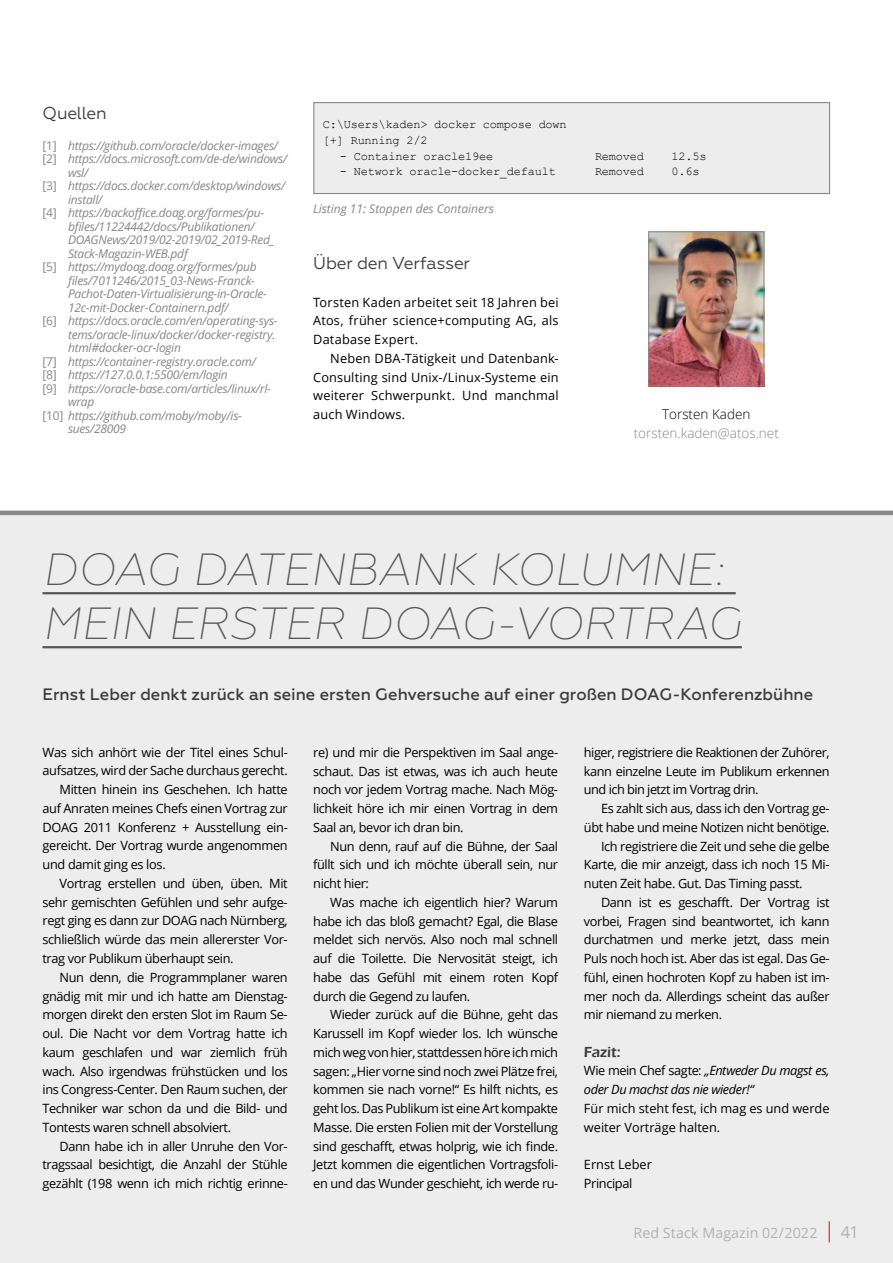
<style>
.page{position:relative;width:893px;height:1263px;background:#fff}
.page>*{position:absolute;margin:0;border:0;box-sizing:border-box;transform-origin:0 0}
.t1{font:italic 200 45px/54px "Geometria";letter-spacing:-.01em;color:#575756}
.t2{font:17.25px "Geometria";letter-spacing:-.015em;color:#3c3c3b}
.t3{font:500 16.5px "Geometria";color:#3c3c3b}
.t4{font:16.5px "Open Sans";color:#b3b2b2}
.t5{font:600 15px "Eras ITC";letter-spacing:-.01em;color:#3c3c3b}
.t6{font:14.25px "Open Sans";letter-spacing:.005em;color:#b3b2b2}
.t7{font:300 13.5px "Open Sans";color:#878787}
.t8{font:300 13.5px "Open Sans";color:#000}
.t9{font:12.75px/18.8px "Open Sans";letter-spacing:-.03em;color:#000;text-align:justify}
.t10{font:italic 12.75px/18.8px "Open Sans";letter-spacing:-.03em;color:#000}
.t11{font:12.75px/18.8px "Open Sans";color:#000}
.t12{font:italic 12px "Open Sans";letter-spacing:-.02em;color:#878787}
.t13{font:12px/15.8px "Courier New";letter-spacing:-.02em;color:#000}
.t14{font:italic 12px "Open Sans";color:#878787}
.s1{font-style:normal}
</style>
<div class="page">
<div style="left:314px;top:103px;width:516px;height:90px;background:#ededed"></div>
<div style="left:313px;top:102px;width:517px;height:92px;border:1px solid #878787"></div>
<img style="left:650px;top:234px;width:112px;height:150px">
<div style="left:648px;top:232px;width:116px;height:154px;border:1px solid #878787"></div>
<div style="left:0;top:515px;width:893px;height:748px;background:#ededed"></div>
<hr style="left:43px;top:592px;width:693px;height:2px;background:#575756">
<hr style="left:43px;top:646px;width:699px;height:2px;background:#575756">
<hr style="left:0;top:511px;width:893px;height:4px;background:#878787">
<svg style="left:829px;top:1221px;width:1px;height:21px"></svg>
<h2 class="t2" style="left:43px;top:103px;width:65px">Quellen</h2>
<p class="t12" style="left:43px;top:137px;width:237px"><span class="s1">[1]</span> https://github.com/oracle/docker-images/</p>
<p class="t12" style="left:43px;top:150px;width:246px"><span class="s1">[2]</span> https://docs.microsoft.com/de-de/windows/</p>
<p class="t12" style="left:68px;top:164px;width:22px">wsl/</p>
<p class="t12" style="left:43px;top:177px;width:244px"><span class="s1">[3]</span> https://docs.docker.com/desktop/windows/</p>
<p class="t12" style="left:68px;top:191px;width:36px">install/</p>
<p class="t12" style="left:43px;top:204px;width:223px"><span class="s1">[4]</span> https://backoffice.doag.org/formes/pu-</p>
<p class="t12" style="left:68px;top:218px;width:188px">bfiles/11224442/docs/Publikationen/</p>
<p class="t12" style="left:68px;top:231px;width:208px">DOAGNews/2019/02-2019/02_2019-Red_</p>
<p class="t12" style="left:68px;top:245px;width:121px">Stack-Magazin-WEB.pdf</p>
<p class="t12" style="left:43px;top:258px;width:216px"><span class="s1">[5]</span> https://mydoag.doag.org/formes/pub</p>
<p class="t12" style="left:68px;top:272px;width:189px">files/7011246/2015_03-News-Franck-</p>
<p class="t12" style="left:68px;top:285px;width:200px">Pachot-Daten-Virtualisierung-in-Oracle-</p>
<p class="t12" style="left:68px;top:299px;width:162px">12c-mit-Docker-Containern.pdf/</p>
<p class="t12" style="left:43px;top:312px;width:237px"><span class="s1">[6]</span> https://docs.oracle.com/en/operating-sys-</p>
<p class="t12" style="left:68px;top:326px;width:209px">tems/oracle-linux/docker/docker-registry.</p>
<p class="t12" style="left:68px;top:339px;width:114px">html#docker-ocr-login</p>
<p class="t12" style="left:43px;top:353px;width:215px"><span class="s1">[7]</span> https://container-registry.oracle.com/</p>
<p class="t12" style="left:43px;top:366px;width:187px"><span class="s1">[8]</span> https://127.0.0.1:5500/em/login</p>
<p class="t12" style="left:43px;top:380px;width:230px"><span class="s1">[9]</span> https://oracle-base.com/articles/linux/rl-</p>
<p class="t12" style="left:68px;top:393px;width:28px">wrap</p>
<p class="t12" style="left:43px;top:407px;width:201px"><span class="s1">[10]</span> https://github.com/moby/moby/is-</p>
<p class="t12" style="left:68px;top:420px;width:60px">sues/28009</p>
<p class="t13" style="left:323px;top:116px;width:245px">C:\Users\kaden&gt; docker compose down [+] Running 2/2</p>
<p class="t13" style="left:340px;top:148px;width:155px">- Container oracle19ee</p>
<p class="t13" style="left:595px;top:148px;width:50px">Removed</p>
<p class="t13" style="left:671px;top:148px;width:37px">12.5s</p>
<p class="t13" style="left:340px;top:163px;width:217px">- Network oracle-docker_default</p>
<p class="t13" style="left:595px;top:163px;width:50px">Removed</p>
<p class="t13" style="left:672px;top:163px;width:30px">0.6s</p>
<p class="t14" style="left:313px;top:200px;width:182px">Listing 11: Stoppen des Containers</p>
<h2 class="t2" style="left:313px;top:253px;width:158px">Über den Verfasser</h2>
<p class="t9" style="left:313px;top:292px;width:247px">Torsten Kaden arbeitet seit 18 Jahren bei Atos, früher science+computing AG, als Database Expert.</p>
<p class="t9" style="left:313px;top:348px;width:247px;text-indent:17px">Neben DBA-Tätigkeit und Datenbank-Consulting sind Unix-/Linux-Systeme ein weiterer Schwerpunkt. Und manchmal auch Windows.</p>
<p class="t8" style="left:662px;top:405px;width:90px">Torsten Kaden</p>
<p class="t7" style="left:634px;top:424px;width:147px">torsten.kaden@atos.net</p>
<h1 class="t1" style="left:43px;top:542px;width:701px">DOAG DATENBANK KOLUMNE:<br>MEIN ERSTER DOAG-VORTRAG</h1>
<p class="t3" style="left:43px;top:685px;width:772px">Ernst Leber denkt zurück an seine ersten Gehversuche auf einer großen DOAG-Konferenzbühne</p>
<p class="t9" style="left:43px;top:742px;width:247px">Was sich anhört wie der Titel eines Schul-</p>
<p class="t9" style="left:43px;top:761px;width:247px">aufsatzes, wird der Sache durchaus gerecht.</p>
<p class="t9" style="left:60px;top:780px;width:230px">Mitten hinein ins Geschehen. Ich hatte</p>
<p class="t9" style="left:43px;top:798px;width:247px">auf Anraten meines Chefs einen Vortrag zur</p>
<p class="t9" style="left:43px;top:817px;width:247px">DOAG 2011 Konferenz + Ausstellung ein-</p>
<p class="t9" style="left:43px;top:836px;width:247px">gereicht. Der Vortrag wurde angenommen</p>
<p class="t9" style="left:43px;top:855px;width:125px">und damit ging es los.</p>
<p class="t9" style="left:60px;top:874px;width:230px">Vortrag erstellen und üben, üben. Mit</p>
<p class="t9" style="left:43px;top:892px;width:247px">sehr gemischten Gefühlen und sehr aufge-</p>
<p class="t9" style="left:43px;top:911px;width:247px">regt ging es dann zur DOAG nach Nürnberg,</p>
<p class="t9" style="left:43px;top:930px;width:247px">schließlich würde das mein allererster Vor-</p>
<p class="t9" style="left:43px;top:949px;width:192px">trag vor Publikum überhaupt sein.</p>
<p class="t9" style="left:60px;top:967px;width:230px">Nun denn, die Programmplaner waren</p>
<p class="t9" style="left:43px;top:986px;width:247px">gnädig mit mir und ich hatte am Dienstag-</p>
<p class="t9" style="left:43px;top:1005px;width:247px">morgen direkt den ersten Slot im Raum Se-</p>
<p class="t9" style="left:43px;top:1024px;width:247px">oul. Die Nacht vor dem Vortrag hatte ich</p>
<p class="t9" style="left:43px;top:1042px;width:247px">kaum geschlafen und war ziemlich früh</p>
<p class="t9" style="left:43px;top:1061px;width:247px">wach. Also irgendwas frühstücken und los</p>
<p class="t9" style="left:43px;top:1080px;width:247px">ins Congress-Center. Den Raum suchen, der</p>
<p class="t9" style="left:43px;top:1099px;width:247px">Techniker war schon da und die Bild- und</p>
<p class="t9" style="left:43px;top:1117px;width:190px">Tontests waren schnell absolviert.</p>
<p class="t9" style="left:60px;top:1136px;width:230px">Dann habe ich in aller Unruhe den Vor-</p>
<p class="t9" style="left:43px;top:1155px;width:247px">tragssaal besichtigt, die Anzahl der Stühle</p>
<p class="t9" style="left:43px;top:1174px;width:247px">gezählt (198 wenn ich mich richtig erinne-</p>
<p class="t9" style="left:313px;top:742px;width:246px">re) und mir die Perspektiven im Saal ange&shy;schaut. Das ist etwas, was ich auch heute noch vor jedem Vortrag mache. Nach Mög&shy;lichkeit höre ich mir einen Vortrag in dem Saal an, bevor ich dran bin.</p>
<p class="t9" style="left:313px;top:836px;width:246px;text-indent:17px">Nun denn, rauf auf die Bühne, der Saal füllt sich und ich möchte überall sein, nur nicht hier:</p>
<p class="t9" style="left:313px;top:892px;width:246px;text-indent:17px">Was mache ich eigentlich hier? Warum habe ich das bloß gemacht? Egal, die Blase meldet sich nervös. Also noch mal schnell auf die Toilette. Die Nervosität steigt, ich habe das Gefühl mit einem roten Kopf durch die Gegend zu laufen.</p>
<p class="t9" style="left:313px;top:1005px;width:246px;text-indent:17px">Wieder zurück auf die Bühne, geht das Karussell im Kopf wieder los. Ich wünsche mich weg von hier, stattdessen höre ich mich sagen: „Hier vorne sind noch zwei Plätze frei, kommen sie nach vorne!“ Es hilft nichts, es geht los. Das Publikum ist eine Art kompakte Masse. Die ersten Folien mit der Vorstellung sind geschafft, etwas holprig, wie ich finde.<br>Jetzt kommen die eigentlichen Vortragsfoli&shy;en und das Wunder geschieht, ich werde ru-</p>
<p class="t9" style="left:584px;top:742px;width:247px">higer, registriere die Reaktionen der Zuhörer, kann einzelne Leute im Publikum erkennen und ich bin jetzt im Vortrag drin.</p>
<p class="t9" style="left:601px;top:799px;width:230px">Es zahlt sich aus, dass ich den Vortrag ge-</p>
<p class="t9" style="left:584px;top:817px;width:247px">übt habe und meine Notizen nicht benötige.</p>
<p class="t9" style="left:601px;top:836px;width:230px">Ich registriere die Zeit und sehe die gelbe</p>
<p class="t9" style="left:584px;top:855px;width:247px">Karte, die mir anzeigt, dass ich noch 15 Mi-</p>
<p class="t9" style="left:584px;top:874px;width:220px">nuten Zeit habe. Gut. Das Timing passt.</p>
<p class="t9" style="left:601px;top:892px;width:230px">Dann ist es geschafft. Der Vortrag ist</p>
<p class="t9" style="left:584px;top:911px;width:247px">vorbei, Fragen sind beantwortet, ich kann</p>
<p class="t9" style="left:584px;top:930px;width:247px">durchatmen und merke jetzt, dass mein</p>
<p class="t9" style="left:584px;top:949px;width:247px">Puls noch hoch ist. Aber das ist egal. Das Ge-</p>
<p class="t9" style="left:584px;top:968px;width:247px">fühl, einen hochroten Kopf zu haben ist im-</p>
<p class="t9" style="left:584px;top:986px;width:247px">mer noch da. Allerdings scheint das außer</p>
<p class="t9" style="left:584px;top:1005px;width:140px">mir niemand zu merken.</p>
<p class="t5" style="left:584px;top:1043px;width:38px">Fazit:</p>
<p class="t10" style="left:584px;top:1061px;width:247px"><span class="s1">Wie mein Chef sagte:</span> „Entweder Du magst es, oder Du machst das nie wieder!“</p>
<p class="t11" style="left:584px;top:1098px;width:247px">Für mich steht fest, ich mag es und werde weiter Vorträge halten.</p>
<p class="t9" style="left:584px;top:1155px;width:69px">Ernst Leber<br>Principal</p>
<p class="t6" style="left:633px;top:1223px;width:186px">Red Stack Magazin 02/2022</p>
<p class="t4" style="left:841px;top:1221px;width:20px">41</p>
</div>
